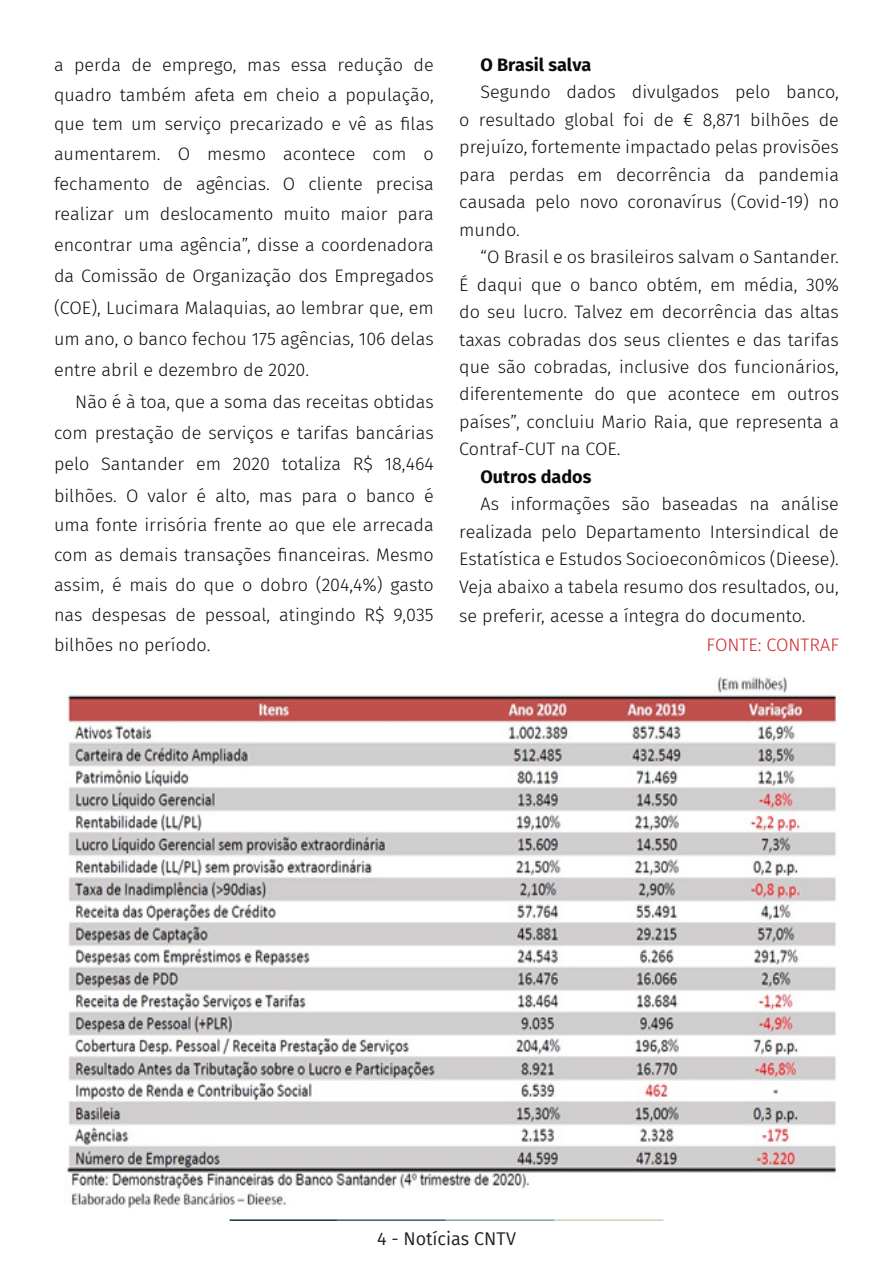
<style>
.page{position:relative;width:893px;height:1263px;background:#fff}
.page>*{position:absolute;margin:0;border:0;box-sizing:border-box;transform-origin:0 0}
.t1{font:300 18px/27.5px "Fira Sans";color:#080d0b;text-align:justify}
.t2{font:700 18px "Fira Sans";color:#080d0b}
.t3{font:18px "Fira Sans";color:#231f20}
.t4{font:300 18px "Fira Sans";color:#d1232a}
</style>
<div class="page">
<hr style="left:230px;top:1219px;width:107px;height:2px;background:#0e323f">
<hr style="left:337px;top:1219px;width:109px;height:2px;background:#3a5f6d">
<hr style="left:446px;top:1219px;width:109px;height:2px;background:#87a59a">
<hr style="left:555px;top:1219px;width:108px;height:2px;background:#c6d5b7">
<img style="left:66px;top:676px;width:772px;height:532px">
<p class="t1" style="left:54px;top:49px;width:381px;line-height:30.6px">a perda de emprego, mas essa redução de quadro também afeta em cheio a população, que tem um serviço precarizado e vê as filas aumentarem. O mesmo acontece com o fechamento de agências. O cliente precisa realizar um deslocamento muito maior para encontrar uma agência”, disse a coordenadora da Comissão de Organização dos Empregados (COE), Lucimara Malaquias, ao lembrar que, em um ano, o banco fechou 175 agências, 106 delas entre abril e dezembro de 2020.</p>
<p class="t1" style="left:54px;top:386px;width:381px;line-height:30.3px;text-indent:21px">Não é à toa, que a soma das receitas obtidas com prestação de serviços e tarifas bancárias pelo Santander em 2020 totaliza R$ 18,464 bilhões. O valor é alto, mas para o banco é uma fonte irrisória frente ao que ele arrecada com as demais transações financeiras. Mesmo assim, é mais do que o dobro (204,4%) gasto nas despesas de pessoal, atingindo R$ 9,035 bilhões no período.</p>
<p class="t2" style="left:480px;top:49px;width:112px">O Brasil salva</p>
<p class="t1" style="left:459px;top:78px;width:381px;text-indent:21px">Segundo dados divulgados pelo banco, o resultado global foi de € 8,871 bilhões de prejuízo, fortemente impactado pelas provisões para perdas em decorrência da pandemia causada pelo novo coronavírus (Covid-19) no mundo.</p>
<p class="t1" style="left:459px;top:243px;width:381px;text-indent:21px">“O Brasil e os brasileiros salvam o Santander.<br>É daqui que o banco obtém, em média, 30% do seu lucro. Talvez em decorrência das altas taxas cobradas dos seus clientes e das tarifas que são cobradas, inclusive dos funcionários, diferentemente do que acontece em outros países”, concluiu Mario Raia, que representa a Contraf-CUT na COE.</p>
<p class="t2" style="left:480px;top:461px;width:112px">Outros dados</p>
<p class="t1" style="left:459px;top:490px;width:381px;line-height:27.9px;text-indent:21px">As informações são baseadas na análise realizada pelo Departamento Intersindical de Estatística e Estudos Socioeconômicos (Dieese).<br>Veja abaixo a tabela resumo dos resultados, ou, se preferir, acesse a íntegra do documento.</p>
<p class="t4" style="left:706px;top:632px;width:134px">FONTE: CONTRAF</p>
<p class="t3" style="left:377px;top:1225px;width:140px">4 - Notícias CNTV</p>
</div>
